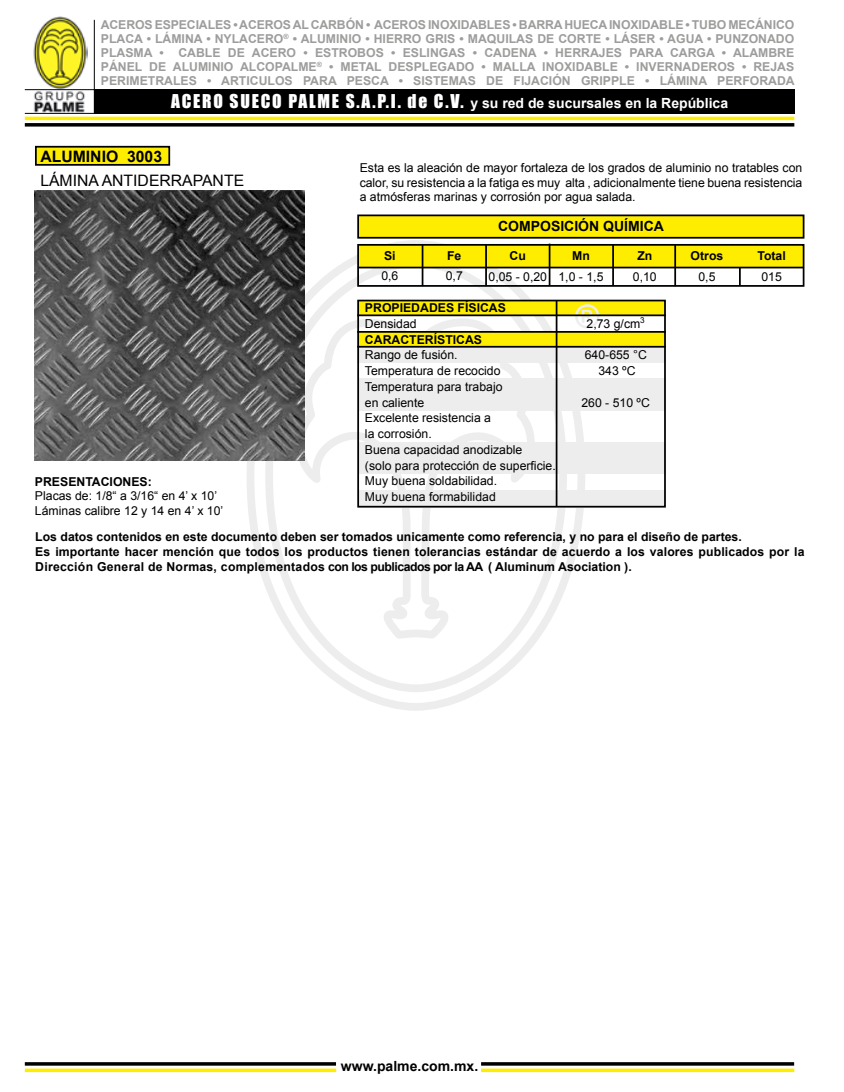
<style>
.page{position:relative;width:844px;height:1092px;background:#fff}
.page>*{position:absolute;margin:0;border:0;box-sizing:border-box;transform-origin:0 0}
.t1{font:700 32.38px "Arial";color:#ededed}
.t2{font:15.75px "Arial";color:#000}
.t3{font:700 15.75px "Arial";color:#000}
.t4{font:700 14px "Arial";color:#fff}
.t5{font:700 14px "Arial";color:#000}
.t6{font:12.25px/15.8px "Arial";color:#000}
.t7{font:700 12.25px/14px "Arial";color:#9d9d9c;text-align:justify}
.t8{font:700 12.25px/14.7px "Arial";color:#000}
.s1{font-family:"Impact";font-weight:400;font-size:17.5px}
</style>
<div class="page">
<hr style="left:25px;top:123px;width:769px;height:3px;background:#000">
<div style="left:94px;top:89px;width:700px;height:24px;background:#000"></div>
<hr style="left:94px;top:20px;width:1px;height:93px;background:#000">
<hr style="left:25px;top:1062px;width:311px;height:3px;background:#000">
<hr style="left:25px;top:1068px;width:311px;height:3px;background:#ffed00">
<hr style="left:481px;top:1062px;width:312px;height:3px;background:#000">
<hr style="left:481px;top:1068px;width:313px;height:3px;background:#ffed00">
<img style="left:32px;top:16px;width:56px;height:97px">
<svg style="left:292px;top:314px;width:246px;height:328px"></svg>
<hr style="left:25px;top:117px;width:769px;height:3px;background:#ffed00">
<hr style="left:25px;top:89px;width:769px;height:1px;background:#000">
<hr style="left:25px;top:113px;width:769px;height:1px;background:#000">
<div style="left:358px;top:245px;width:445px;height:23px;background:#ffed00"></div>
<div style="left:357px;top:244px;width:447px;height:43px;border:2px solid #000"></div>
<div style="left:358px;top:215px;width:445px;height:23px;background:#ffed00"></div>
<div style="left:357px;top:214px;width:447px;height:24px;border:2px solid #000"></div>
<hr style="left:421px;top:245px;width:2px;height:41px;background:#000">
<hr style="left:357px;top:267px;width:446px;height:1px;background:#000">
<svg style="left:738px;top:268px;width:2px;height:18px"></svg>
<hr style="left:674px;top:245px;width:2px;height:41px;background:#000">
<hr style="left:485px;top:245px;width:2px;height:41px;background:#000">
<hr style="left:548px;top:243px;width:2px;height:42px;background:#000">
<hr style="left:612px;top:245px;width:1px;height:41px;background:#000">
<div style="left:357px;top:345px;width:308px;height:18px;background:#ededed"></div>
<div style="left:358px;top:378px;width:307px;height:33px;background:#ededed"></div>
<div style="left:358px;top:489px;width:307px;height:18px;background:#ededed"></div>
<div style="left:358px;top:442px;width:307px;height:32px;background:#ededed"></div>
<div style="left:357px;top:331px;width:308px;height:16px;background:#ffed00"></div>
<div style="left:357px;top:300px;width:308px;height:15px;background:#ffed00"></div>
<div style="left:357px;top:299px;width:308px;height:208px;border:2px solid #000"></div>
<hr style="left:555px;top:300px;width:2px;height:206px;background:#000">
<hr style="left:357px;top:314px;width:308px;height:2px;background:#000">
<hr style="left:357px;top:331px;width:308px;height:2px;background:#000">
<hr style="left:357px;top:346px;width:308px;height:1px;background:#000">
<div style="left:36px;top:147px;width:133px;height:18px;background:#ffed00"></div>
<div style="left:35px;top:146px;width:135px;height:20px;border:2px solid #000"></div>
<img style="left:35px;top:191px;width:269px;height:269px">
<p class="t7" style="left:101px;top:18px;width:695px">ACEROS ESPECIALES • ACEROS AL CARBÓN • ACEROS INOXIDABLES • BARRA HUECA INOXIDABLE • TUBO MECÁNICO PLACA • LÁMINA • NYLACERO<sup>®</sup> • ALUMINIO • HIERRO GRIS • MAQUILAS DE CORTE • LÁSER • AGUA • PUNZONADO PLASMA • CABLE DE ACERO • ESTROBOS • ESLINGAS • CADENA • HERRAJES PARA CARGA • ALAMBRE PÁNEL DE ALUMINIO ALCOPALME<sup>®</sup> • METAL DESPLEGADO • MALLA INOXIDABLE • INVERNADEROS • REJAS PERIMETRALES • ARTICULOS PARA PESCA • SISTEMAS DE FIJACIÓN GRIPPLE • LÁMINA PERFORADA</p>
<p class="t4" style="left:171px;top:94px;width:558px"><span class="s1">ACERO SUECO PALME S.A.P.I. de C.V.</span> y su red de sucursales en la República</p>
<p class="t3" style="left:40px;top:146px;width:123px">ALUMINIO 3003</p>
<p class="t2" style="left:40px;top:170px;width:205px">LÁMINA ANTIDERRAPANTE</p>
<p class="t8" style="left:35px;top:474px;width:118px">PRESENTACIONES:</p>
<p class="t6" style="left:35px;top:489px;width:190px;line-height:14.7px">Placas de: 1/8“ a 3/16“ en 4’ x 10’<br>Láminas calibre 12 y 14 en 4’ x 10’</p>
<p class="t6" style="left:359px;top:160px;width:444px;line-height:14.7px;text-align:justify">Esta es la aleación de mayor fortaleza de los grados de aluminio no tratables con calor, su resistencia a la fatiga es muy alta , adicionalmente tiene buena resistencia a atmósferas marinas y corrosión por agua salada.</p>
<p class="t5" style="left:498px;top:217px;width:167px">COMPOSICIÓN QUÍMICA</p>
<p class="t8" style="left:384px;top:249px;width:13px">Si</p>
<p class="t8" style="left:447px;top:249px;width:16px">Fe</p>
<p class="t8" style="left:509px;top:249px;width:18px">Cu</p>
<p class="t8" style="left:572px;top:249px;width:19px">Mn</p>
<p class="t8" style="left:637px;top:249px;width:16px">Zn</p>
<p class="t8" style="left:690px;top:249px;width:34px">Otros</p>
<p class="t8" style="left:757px;top:249px;width:30px">Total</p>
<p class="t6" style="left:381px;top:268px;width:19px">0,6</p>
<p class="t6" style="left:445px;top:268px;width:19px">0,7</p>
<p class="t6" style="left:488px;top:269px;width:116px">0,05 - 0,20 1,0 - 1,5</p>
<p class="t6" style="left:632px;top:269px;width:25px">0,10</p>
<p class="t6" style="left:698px;top:268px;width:19px">0,5</p>
<p class="t6" style="left:761px;top:268px;width:22px">015</p>
<p class="t8" style="left:365px;top:301px;width:142px">PROPIEDADES FÍSICAS</p>
<p class="t6" style="left:365px;top:316px;width:53px">Densidad</p>
<h1 class="t1" style="left:575px;top:295px;width:25px">®</h1>
<p class="t6" style="left:586px;top:316px;width:60px">2,73 g/cm<sup>3</sup></p>
<p class="t8" style="left:365px;top:332px;width:119px">CARACTERÍSTICAS</p>
<p class="t6" style="left:365px;top:347px;width:94px">Rango de fusión.</p>
<p class="t6" style="left:584px;top:347px;width:64px">640-655 °C</p>
<p class="t6" style="left:365px;top:363px;width:137px">Temperatura de recocido</p>
<p class="t6" style="left:598px;top:363px;width:39px">343 ºC</p>
<p class="t6" style="left:365px;top:379px;width:139px">Temperatura para trabajo en caliente</p>
<p class="t6" style="left:581px;top:394px;width:70px">260 - 510 ºC</p>
<p class="t6" style="left:365px;top:410px;width:192px">Excelente resistencia a<br>la corrosión.<br>Buena capacidad anodizable<br>(solo para protección de superficie.<br>Muy buena soldabilidad.<br>Muy buena formabilidad</p>
<p class="t8" style="left:35px;top:530px;width:770px">Los datos contenidos en este documento deben ser tomados unicamente como referencia, y no para el diseño de partes.<br>Es importante hacer mención que todos los productos tienen tolerancias estándar de acuerdo a los valores publicados por la<br>Dirección General de Normas, complementados con los publicados por la AA ( Aluminum Asociation ).</p>
<p class="t5" style="left:341px;top:1056px;width:139px">www.palme.com.mx.</p>
</div>
